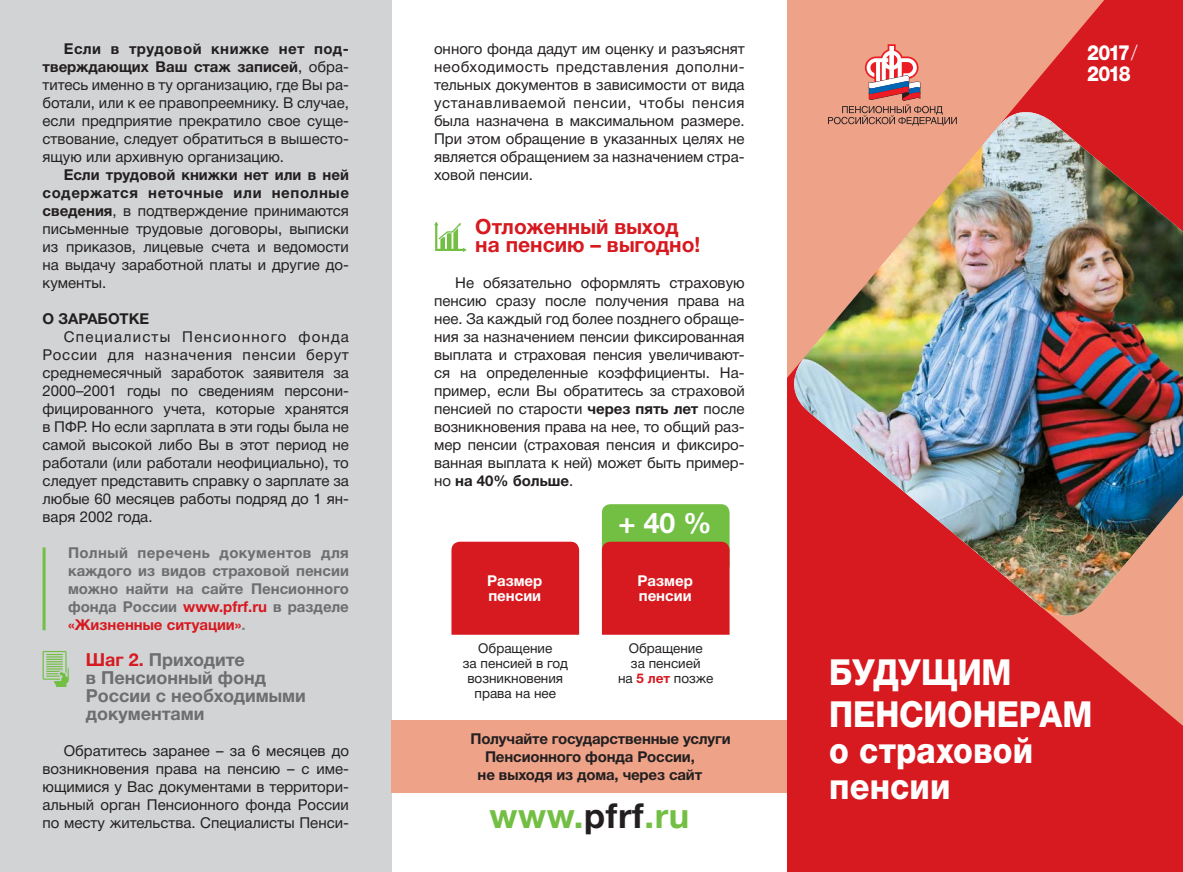
<style>
.page{position:relative;width:1183px;height:872px;background:#fff}
.page>*{position:absolute;margin:0;border:0;box-sizing:border-box;transform-origin:0 0}
.t1{font:800 36px/42px "Helvetica Neue Cyr";color:#fff;scale:.9 1}
.t2{font:700 34.5px "Helvetica Neue Cyr";letter-spacing:.02em;color:#72bf44}
.t3{font:700 28.5px "Helvetica Neue Cyr";color:#fff}
.t4{font:700 21px/18px "Helvetica Neue Cyr";color:#d71920}
.t5{font:800 21px/21px "Helvetica Neue Cyr";letter-spacing:-.095em;color:#fff;scale:.9 1}
.t6{font:700 18px/18px "Helvetica Neue Cyr";color:#6d6e70}
.t7{font:15px/18px "Helvetica Neue Cyr";color:#231f20;text-align:justify}
.t8{font:700 15px/18px "Helvetica Neue Cyr";color:#6d6e70;text-align:justify}
.t9{font:700 15px "Helvetica Neue Cyr";letter-spacing:-.01em;color:#231f20}
.t10{font:700 15px/15px "Helvetica Neue Cyr";color:#fff}
.t11{font:13.5px/15px "Helvetica Neue Cyr";color:#231f20;text-align:center}
.s1{font-weight:700}
.s2{color:#d71920}
.s3{color:#808285}
.s4{font-weight:700;color:#d71920}
.s5{color:#231f20}
.s6{font-weight:300}
</style>
<div class="page">
<div style="left:787px;top:0;width:395px;height:872px;background:#d71920"></div>
<svg style="left:787px;top:0;width:317px;height:97px;fill:#eea389"></svg>
<svg style="left:1069px;top:630px;width:113px;height:95px"></svg>
<img style="left:787px;top:97px;width:395px;height:533px">
<div style="left:0;top:0;width:391px;height:872px;background:#d1d3d4"></div>
<svg style="left:827px;top:44px;width:129px;height:82px;background:#db9686"></svg>
<div style="left:451px;top:541px;width:128px;height:93px;background:#d71920"></div>
<svg style="left:601px;top:504px;width:128px;height:130px;background:#bb4e30"></svg>
<svg style="left:434px;top:221px;width:32px;height:31px"></svg>
<hr style="left:43px;top:547px;width:3px;height:83px;background:#72bf44">
<svg style="left:43px;top:651px;width:26px;height:36px"></svg>
<div style="left:391px;top:720px;width:396px;height:72px;background:#eea389"></div>
<p class="t7" style="left:43px;top:42px;width:308px;text-indent:21px"><span class="s1">Если в трудовой книжке нет под&shy;тверждающих Ваш стаж записей</span>, обра&shy;титесь именно в ту организацию, где Вы ра&shy;ботали, или к ее правопреемнику. В случае, если предприятие прекратило свое суще&shy;ствование, следует обратиться в вышесто&shy;ящую или архивную организацию.</p>
<p class="t7" style="left:43px;top:168px;width:308px;text-indent:21px"><span class="s1">Если трудовой книжки нет или в ней содержатся неточные или неполные сведения</span>, в подтверждение принимаются письменные трудовые договоры, выписки из приказов, лицевые счета и ведомости на выдачу заработной платы и другие до&shy;кументы.</p>
<p class="t9" style="left:43px;top:313px;width:108px">О ЗАРАБОТКЕ</p>
<p class="t7" style="left:43px;top:330px;width:308px;text-indent:21px">Специалисты Пенсионного фонда России для назначения пенсии берут среднемесячный заработок заявителя за 2000–2001 годы по сведениям персони&shy;фицированного учета, которые хранятся в ПФР. Но если зарплата в эти годы была не самой высокой либо Вы в этот период не работали (или работали неофициально), то следует представить справку о зарплате за любые 60 месяцев работы подряд до 1 ян&shy;варя 2002 года.</p>
<p class="t8" style="left:68px;top:545px;width:282px">Полный перечень документов для каждого из видов страховой пенсии можно найти на сайте Пенсионного фонда России <span class="s2">www.pfrf.ru</span> в разделе <span class="s2">«Жизненные ситуации»</span><span class="s3">.</span></p>
<p class="t6" style="left:86px;top:653px;width:222px"><span class="s2">Шаг 2.</span> Приходите<br>в Пенсионный фонд<br>России с необходимыми документами</p>
<p class="t7" style="left:43px;top:744px;width:308px;text-indent:21px">Обратитесь заранее – за 6 месяцев до возникновения права на пенсию – с име&shy;ющимися у Вас документами в территори&shy;альный орган Пенсионного фонда России по месту жительства. Специалисты Пенси-</p>
<p class="t7" style="left:434px;top:42px;width:312px">онного фонда дадут им оценку и разъяснят необходимость представления дополни&shy;тельных документов в зависимости от вида устанавливаемой пенсии, чтобы пенсия была назначена в максимальном размере.<br>При этом обращение в указанных целях не является обращением за назначением стра&shy;ховой пенсии.</p>
<h3 class="t4" style="left:475px;top:220px;width:226px">Отложенный выход на пенсию – выгодно!</h3>
<p class="t7" style="left:434px;top:276px;width:312px;text-indent:21px">Не обязательно оформлять страховую пенсию сразу после получения права на нее. За каждый год более позднего обраще&shy;ния за назначением пенсии фиксированная выплата и страховая пенсия увеличивают&shy;ся на определенные коэффициенты. На&shy;пример, если Вы обратитесь за страховой пенсией по старости <span class="s1">через пять лет</span> после возникновения права на нее, то общий раз&shy;мер пенсии (страховая пенсия и фиксиро&shy;ванная выплата к ней) может быть пример&shy;но <span class="s1">на 40% больше</span>.</p>
<h3 class="t3" style="left:618px;top:513px;width:95px">+ 40 %</h3>
<p class="t10" style="left:487px;top:575px;width:57px">Размер пенсии</p>
<p class="t10" style="left:637px;top:575px;width:57px">Размер пенсии</p>
<p class="t11" style="left:462px;top:642px;width:106px">Обращение<br>за пенсией в год возникновения права на нее</p>
<p class="t11" style="left:618px;top:642px;width:97px">Обращение<br>за пенсией<br>на <span class="s4">5 лет</span> позже</p>
<p class="t9" style="left:470px;top:733px;width:262px">Получайте государственные услуги</p>
<p class="t9" style="left:485px;top:751px;width:211px">Пенсионного фонда России,</p>
<p class="t9" style="left:477px;top:769px;width:226px">не выходя из дома, через сайт</p>
<h2 class="t2" style="left:489px;top:803px;width:201px">www.<span class="s5">pfrf</span>.ru</h2>
<h3 class="t5" style="left:1086px;top:44px;width:57px">2017 <span class="s6">/<br></span>2018</h3>
<h1 class="t1" style="left:829px;top:655px;width:294px">БУДУЩИМ<br>ПЕНСИОНЕРАМ</h1>
<h1 class="t1" style="left:829px;top:736px;width:228px;line-height:36px">о страховой пенсии</h1>
</div>
